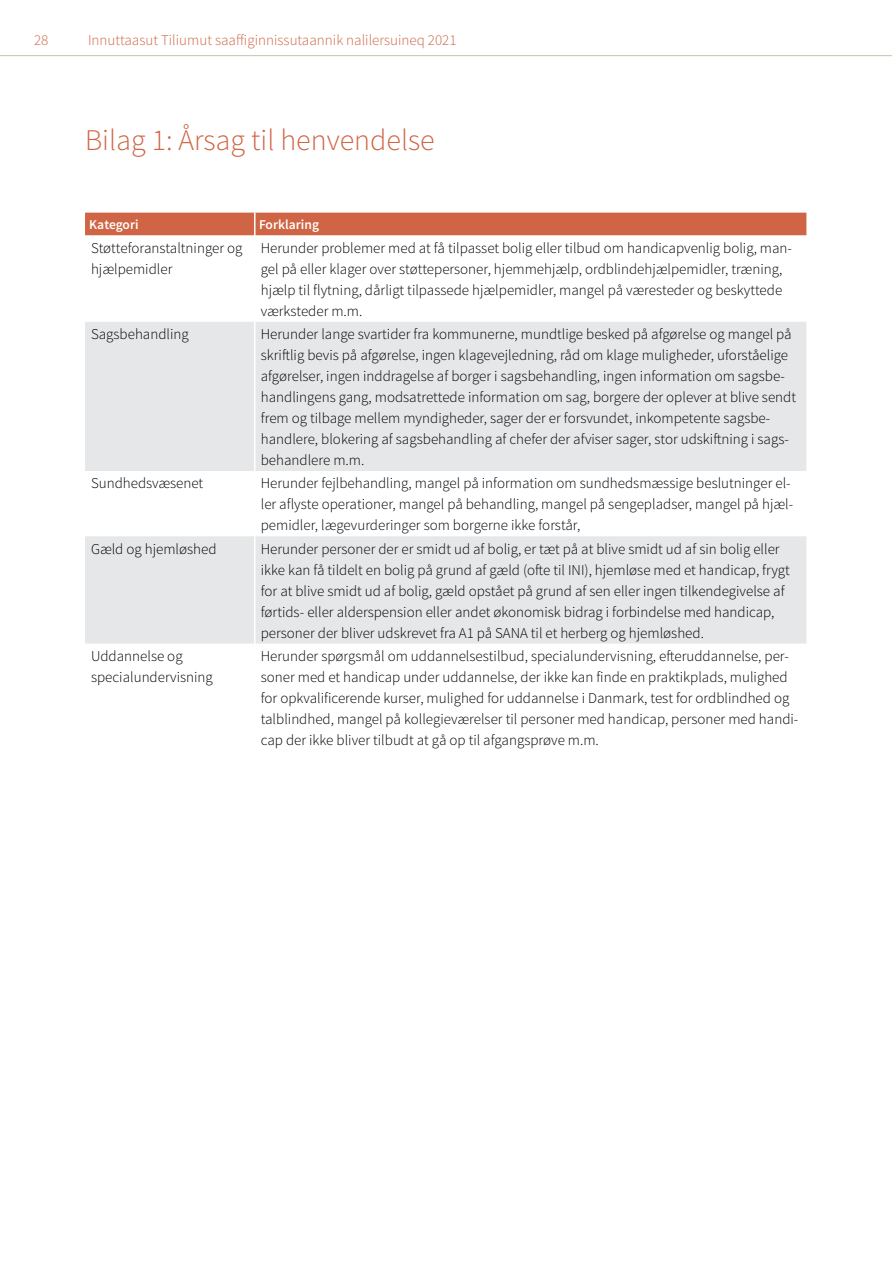
<style>
.page{position:relative;width:893px;height:1263px;background:#fff}
.page>*{position:absolute;margin:0;border:0;box-sizing:border-box;transform-origin:0 0}
.t1{font:300 30px "Source Sans Pro";color:#cf6544}
.t2{font:300 15px/21px "Source Sans Pro";color:#000}
.t3{font:300 15px "Source Sans Pro";color:#cf6544}
.Table_H1_hvid{font:600 13.5px "Source Sans Pro";color:#fff}
</style>
<div class="page">
<div style="left:85px;top:213px;width:721px;height:22px;background:#cf6544"></div>
<svg style="left:85px;top:322px;width:721px;height:321px;fill:#e6e7e8"></svg>
<hr style="left:254px;top:213px;width:2px;height:22px;background:#fff">
<hr style="left:254px;top:322px;width:2px;height:149px;background:#fff">
<hr style="left:254px;top:471px;width:2px;height:65px;background:#fff">
<hr style="left:254px;top:536px;width:2px;height:107px;background:#fff">
<hr style="left:0;top:55px;width:892px;height:1px;background:#bdc6af">
<p class="t3" style="left:34px;top:31px;width:16px">28</p>
<p class="t3" style="left:88px;top:31px;width:370px">Innuttaasut Tiliumut saaffiginnissutaannik nalilersuineq 2021</p>
<h3 class="t1" style="left:85px;top:122px;width:351px">Bilag 1: Årsag til henvendelse</h3>
<p class="Table_H1_hvid" style="left:89px;top:216px;width:51px">Kategori</p>
<p class="Table_H1_hvid" style="left:259px;top:216px;width:61px">Forklaring</p>
<p class="t2" style="left:91px;top:237px;width:153px">Støtteforanstaltninger og hjælpemidler</p>
<p class="t2" style="left:261px;top:237px;width:533px">Herunder problemer med at få tilpasset bolig eller tilbud om handicapvenlig bolig, man&shy;gel på eller klager over støttepersoner, hjemmehjælp, ordblindehjælpemidler, træning, hjælp til flytning, dårligt tilpassede hjælpemidler, mangel på væresteder og beskyttede værksteder m.m.</p>
<p class="t2" style="left:91px;top:324px;width:99px">Sagsbehandling</p>
<p class="t2" style="left:261px;top:324px;width:537px">Herunder lange svartider fra kommunerne, mundtlige besked på afgørelse og mangel på skriftlig bevis på afgørelse, ingen klagevejledning, råd om klage muligheder, uforståelige afgørelser, ingen inddragelse af borger i sagsbehandling, ingen information om sagsbe&shy;handlingens gang, modsatrettede information om sag, borgere der oplever at blive sendt frem og tilbage mellem myndigheder, sager der er forsvundet, inkompetente sagsbe&shy;handlere, blokering af sagsbehandling af chefer der afviser sager, stor udskiftning i sags&shy;behandlere m.m.</p>
<p class="t2" style="left:91px;top:473px;width:114px">Sundhedsvæsenet</p>
<p class="t2" style="left:261px;top:473px;width:534px">Herunder fejlbehandling, mangel på information om sundhedsmæssige beslutninger el&shy;ler aflyste operationer, mangel på behandling, mangel på sengepladser, mangel på hjæl&shy;pemidler, lægevurderinger som borgerne ikke forstår,</p>
<p class="t2" style="left:91px;top:538px;width:127px">Gæld og hjemløshed</p>
<p class="t2" style="left:261px;top:538px;width:531px">Herunder personer der er smidt ud af bolig, er tæt på at blive smidt ud af sin bolig eller ikke kan få tildelt en bolig på grund af gæld (ofte til INI), hjemløse med et handicap, frygt for at blive smidt ud af bolig, gæld opstået på grund af sen eller ingen tilkendegivelse af førtids- eller alderspension eller andet økonomisk bidrag i forbindelse med handicap, personer der bliver udskrevet fra A1 på SANA til et herberg og hjemløshed.</p>
<p class="t2" style="left:91px;top:645px;width:123px">Uddannelse og specialundervisning</p>
<p class="t2" style="left:261px;top:645px;width:539px">Herunder spørgsmål om uddannelsestilbud, specialundervisning, efteruddannelse, per&shy;soner med et handicap under uddannelse, der ikke kan finde en praktikplads, mulighed for opkvalificerende kurser, mulighed for uddannelse i Danmark, test for ordblindhed og talblindhed, mangel på kollegieværelser til personer med handicap, personer med handi&shy;cap der ikke bliver tilbudt at gå op til afgangsprøve m.m.</p>
</div>
